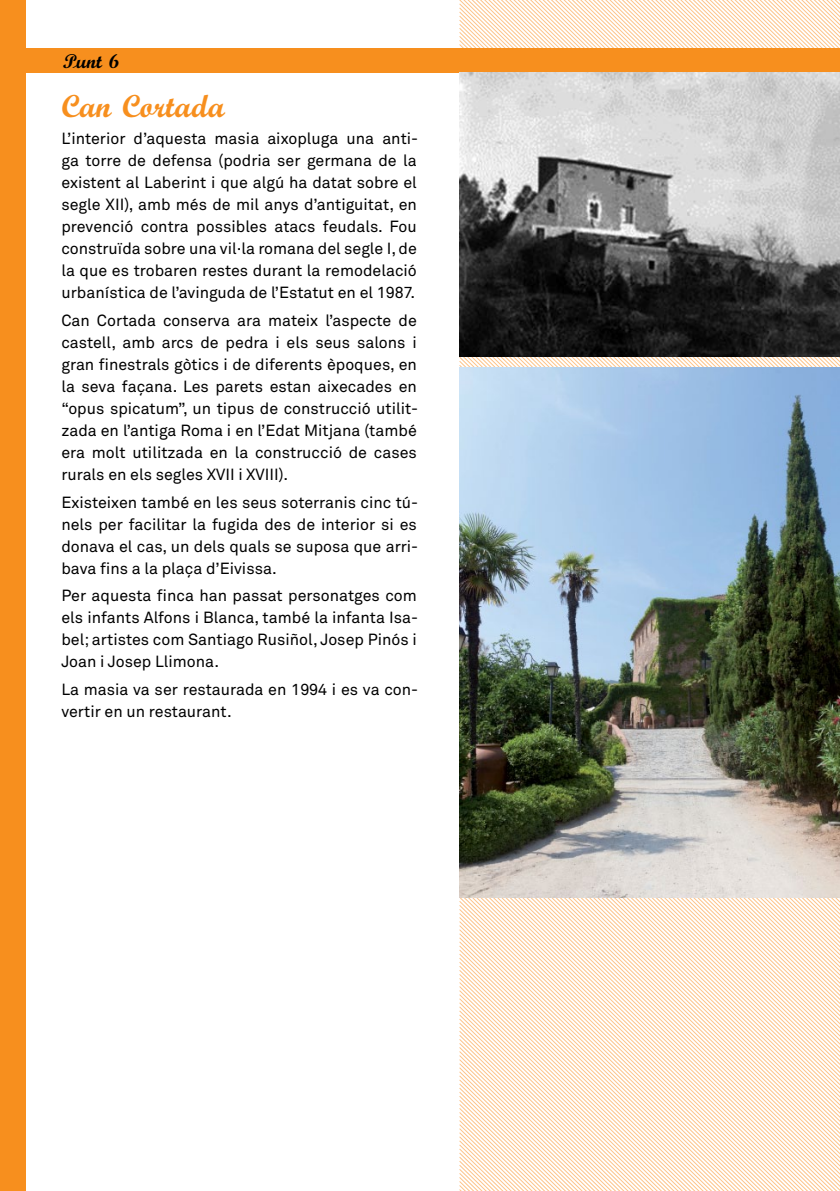
<style>
.page{position:relative;width:840px;height:1191px;background:#fff}
.page>*{position:absolute;margin:0;border:0;box-sizing:border-box;transform-origin:0 0}
.t1{font:700 32px "M Script";color:#f78f1e}
.t2{font:700 20px "M Script";color:#000}
.t3{font:16px/22px "Akkurat";color:#000;text-align:justify}
</style>
<div class="page">
<svg style="left:459px;top:0;width:380px;height:367px"></svg>
<svg style="left:459px;top:897px;width:380px;height:294px"></svg>
<div style="left:0;top:0;width:26px;height:1191px;background:#f78f1e"></div>
<div style="left:24px;top:48px;width:815px;height:25px;background:#f78f1e"></div>
<img style="left:459px;top:73px;width:380px;height:283px">
<img style="left:459px;top:367px;width:380px;height:530px">
<p class="t2" style="left:63px;top:49px;width:58px">Punt 6</p>
<p class="t1" style="left:61px;top:87px;width:165px">Can Cortada</p>
<p class="t3" style="left:61px;top:127px;width:358px">L’interior d’aquesta masia aixopluga una anti&shy;ga torre de defensa (podria ser germana de la existent al Laberint i que algú ha datat sobre el segle XII), amb més de mil anys d’antiguitat, en prevenció contra possibles atacs feudals. Fou construïda sobre una vil·la romana del segle I, de la que es trobaren restes durant la remodelació urbanística de l’avinguda de l’Estatut en el 1987.</p>
<p class="t3" style="left:61px;top:309px;width:358px">Can Cortada conserva ara mateix l’aspecte de castell, amb arcs de pedra i els seus salons i gran finestrals gòtics i de diferents èpoques, en la seva façana. Les parets estan aixecades en “opus spicatum”, un tipus de construcció utilit&shy;zada en l’antiga Roma i en l’Edat Mitjana (també era molt utilitzada en la construcció de cases rurals en els segles XVII i XVIII).</p>
<p class="t3" style="left:61px;top:491px;width:358px">Existeixen també en les seus soterranis cinc tú&shy;nels per facilitar la fugida des de interior si es donava el cas, un dels quals se suposa que arri&shy;bava fins a la plaça d’Eivissa.</p>
<p class="t3" style="left:61px;top:584px;width:358px">Per aquesta finca han passat personatges com els infants Alfons i Blanca, també la infanta Isa&shy;bel; artistes com Santiago Rusiñol, Josep Pinós i Joan i Josep Llimona.</p>
<p class="t3" style="left:61px;top:678px;width:358px">La masia va ser restaurada en 1994 i es va con&shy;vertir en un restaurant.</p>
</div>
